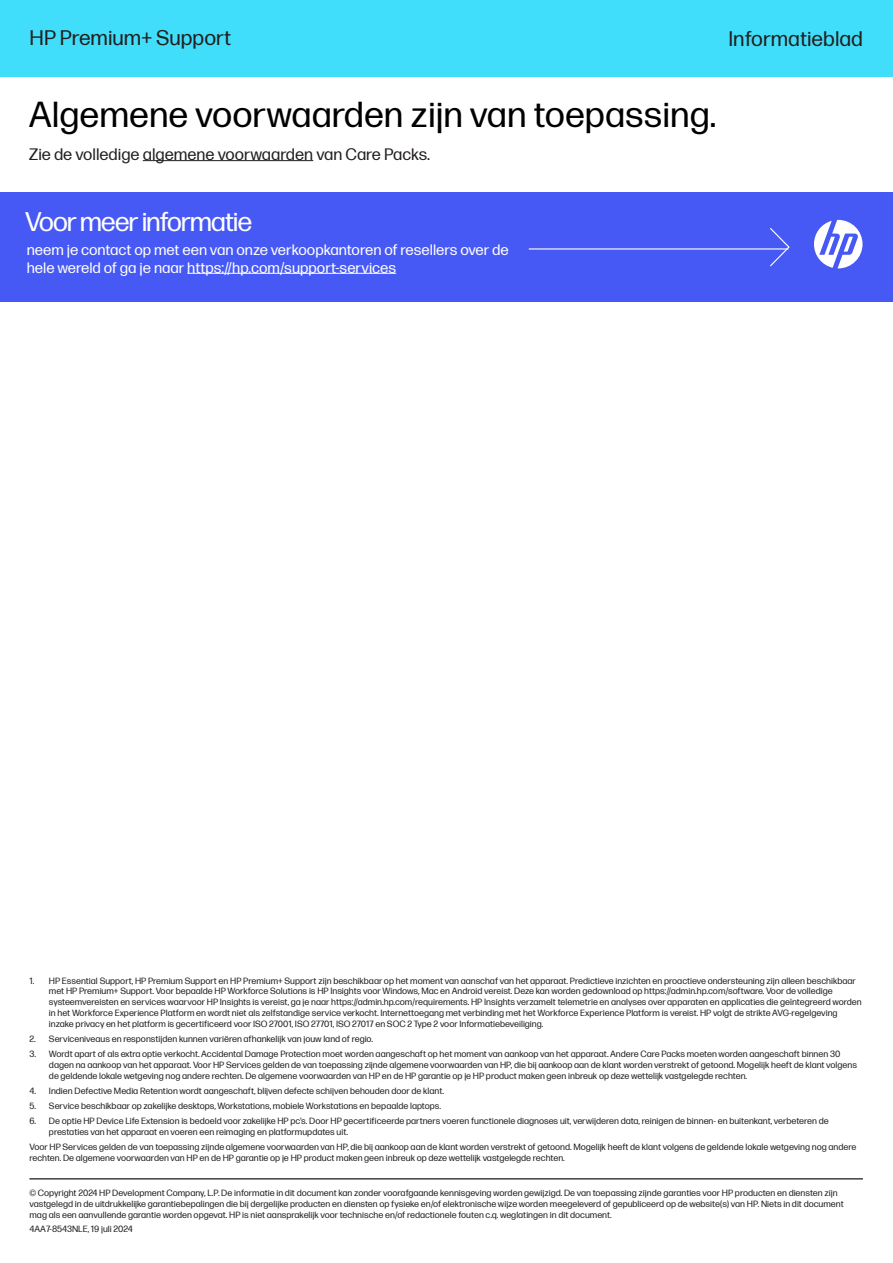
<style>
.page{position:relative;width:893px;height:1263px;background:#fff}
.page>*{position:absolute;margin:0;border:0;box-sizing:border-box;transform-origin:0 0}
.t1{font:36px "Forma DJR Micro";color:#000}
.t2{font:27px "Forma DJR Display";color:#fff}
.t3{font:21px "Forma DJR Micro";color:#231f20}
.t4{font:16.5px "Forma DJR Micro";color:#231f20}
.t5{font:15px/18px "Forma DJR Micro";color:#fff}
.t6{font:9px/10.8px "Forma DJR Micro";color:#231f20}
</style>
<div class="page">
<div style="left:0;top:0;width:893px;height:76px;background:#40defa"></div>
<hr style="left:143px;top:160px;width:170px;height:1px;background:#231f20">
<hr style="left:29px;top:1178px;width:834px;height:1px;background:#000">
<div style="left:0;top:192px;width:893px;height:109px;background:#4759f5"></div>
<hr style="left:529px;top:248px;width:259px;height:2px;background:#fff">
<hr style="left:187px;top:273px;width:209px;height:1px;background:#fff">
<svg style="left:757px;top:219px;width:106px;height:49px"></svg>
<h3 class="t3" style="left:30px;top:23px;width:203px">HP Premium+ Support</h3>
<h3 class="t3" style="left:728px;top:23px;width:136px">Informatieblad</h3>
<h1 class="t1" style="left:29px;top:88px;width:689px">Algemene voorwaarden zijn van toepassing.</h1>
<h3 class="t4" style="left:29px;top:142px;width:403px">Zie de volledige algemene voorwaarden van Care Packs.</h3>
<h2 class="t2" style="left:26px;top:203px;width:228px">Voor meer informatie</h2>
<h3 class="t5" style="left:27px;top:239px;width:483px">neem je contact op met een van onze verkoopkantoren of resellers over de hele wereld of ga je naar https://hp.com/support-services</h3>
<p class="t6" style="left:49px;top:974px;width:814px;text-indent:-19px">1. HP Essential Support, HP Premium Support en HP Premium+ Support zijn beschikbaar op het moment van aanschaf van het apparaat. Predictieve inzichten en proactieve ondersteuning zijn alleen beschikbaar met HP Premium+ Support. Voor bepaalde HP Workforce Solutions is HP Insights voor Windows, Mac en Android vereist. Deze kan worden gedownload op https://admin.hp.com/software. Voor de volledige systeemvereisten en services waarvoor HP Insights is vereist, ga je naar https://admin.hp.com/requirements. HP Insights verzamelt telemetrie en analyses over apparaten en applicaties die geïntegreerd worden in het Workforce Experience Platform en wordt niet als zelfstandige service verkocht. Internettoegang met verbinding met het Workforce Experience Platform is vereist. HP volgt de strikte AVG-regelgeving inzake privacy en het platform is gecertificeerd voor ISO 27001, ISO 27701, ISO 27017 en SOC 2 Type 2 voor Informatiebeveiliging.</p>
<p class="t6" style="left:30px;top:1033px;width:345px">2. Serviceniveaus en responstijden kunnen variëren afhankelijk van jouw land of regio.</p>
<p class="t6" style="left:49px;top:1048px;width:810px;text-indent:-19px">3. Wordt apart of als extra optie verkocht. Accidental Damage Protection moet worden aangeschaft op het moment van aankoop van het apparaat. Andere Care Packs moeten worden aangeschaft binnen 30 dagen na aankoop van het apparaat. Voor HP Services gelden de van toepassing zijnde algemene voorwaarden van HP, die bij aankoop aan de klant worden verstrekt of getoond. Mogelijk heeft de klant volgens de geldende lokale wetgeving nog andere rechten. De algemene voorwaarden van HP en de HP garantie op je HP product maken geen inbreuk op deze wettelijk vastgelegde rechten.</p>
<p class="t6" style="left:30px;top:1084px;width:416px">4. Indien Defective Media Retention wordt aangeschaft, blijven defecte schijven behouden door de klant.</p>
<p class="t6" style="left:30px;top:1100px;width:413px">5. Service beschikbaar op zakelijke desktops, Workstations, mobiele Workstations en bepaalde laptops.</p>
<p class="t6" style="left:49px;top:1115px;width:781px;text-indent:-19px">6. De optie HP Device Life Extension is bedoeld voor zakelijke HP pc’s. Door HP gecertificeerde partners voeren functionele diagnoses uit, verwijderen data, reinigen de binnen- en buitenkant, verbeteren de prestaties van het apparaat en voeren een reimaging en platformupdates uit.</p>
<p class="t6" style="left:30px;top:1141px;width:828px">Voor HP Services gelden de van toepassing zijnde algemene voorwaarden van HP, die bij aankoop aan de klant worden verstrekt of getoond. Mogelijk heeft de klant volgens de geldende lokale wetgeving nog andere rechten. De algemene voorwaarden van HP en de HP garantie op je HP product maken geen inbreuk op deze wettelijk vastgelegde rechten.</p>
<p class="t6" style="left:30px;top:1187px;width:816px">© Copyright 2024 HP Development Company, L.P. De informatie in dit document kan zonder voorafgaande kennisgeving worden gewijzigd. De van toepassing zijnde garanties voor HP producten en diensten zijn vastgelegd in de uitdrukkelijke garantiebepalingen die bij dergelijke producten en diensten op fysieke en/of elektronische wijze worden meegeleverd of gepubliceerd op de website(s) van HP. Niets in dit document mag als een aanvullende garantie worden opgevat. HP is niet aansprakelijk voor technische en/of redactionele fouten c.q. weglatingen in dit document.</p>
<p class="t6" style="left:30px;top:1223px;width:105px">4AA7-8543NLE, 19 juli 2024</p>
</div>
